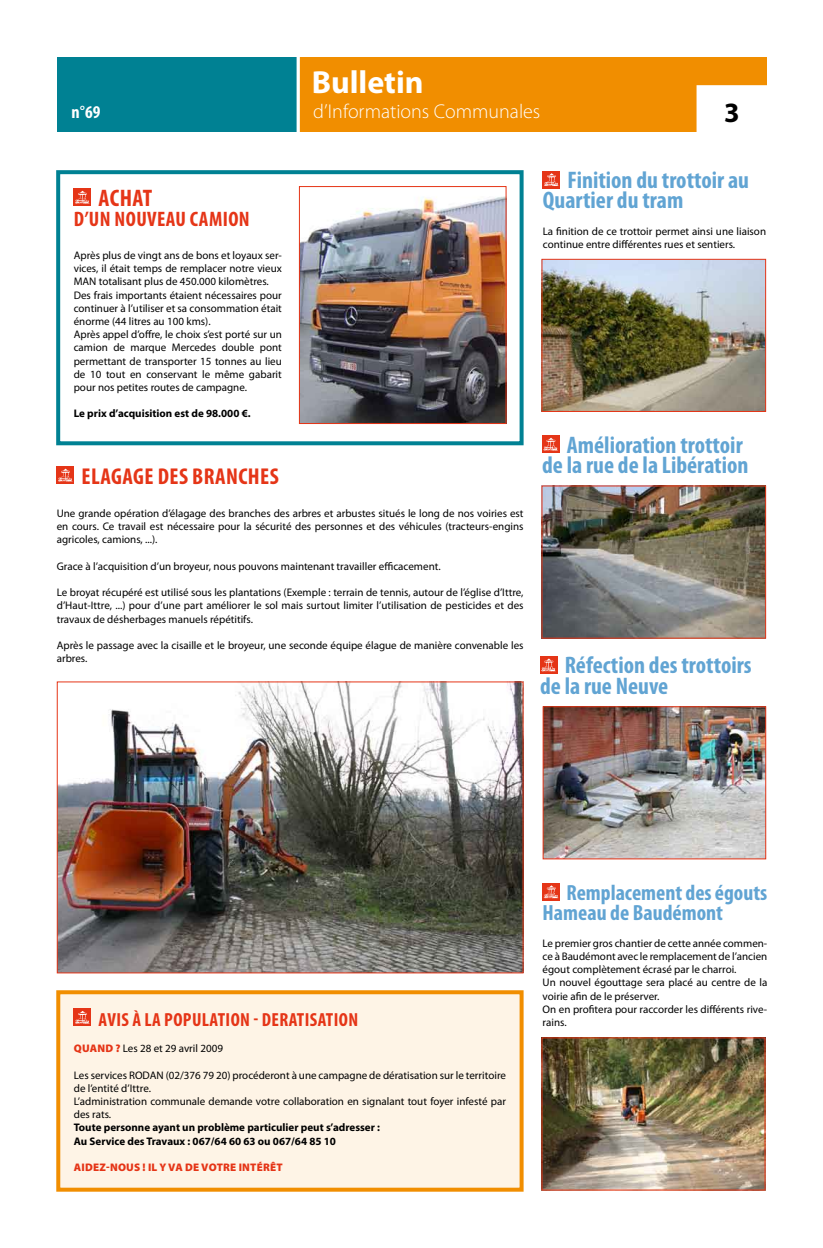
<style>
.page{position:relative;width:823px;height:1248px;background:#fff}
.page>*{position:absolute;margin:0;border:0;box-sizing:border-box;transform-origin:0 0}
.t1{font:700 32px "Myriad Pro";color:#fff}
.t2{font:700 condensed 24px/20px "Myriad Pro";color:#61a4d3}
.t3{font:700 condensed 24px "Myriad Pro";letter-spacing:.015em;color:#e53517}
.t4{font:700 condensed 23px "Myriad Pro";letter-spacing:.02em;color:#e53517}
.t5{font:700 condensed 22px/20px "Myriad Pro";color:#61a4d3}
.t6{font:700 condensed 21px "Myriad Pro";letter-spacing:.02em;color:#e53517}
.t7{font:300 20px "Myriad Pro";color:#fff}
.t8{font:700 condensed 19px "Myriad Pro";letter-spacing:.02em;color:#e53517}
.t9{font:700 condensed 18px "Myriad Pro";color:#fff}
.t10{font:11px/13.2px "Myriad Pro";color:#000}
.t11{font:700 11px/13.2px "Myriad Pro";color:#000}
.t12{font:900 11px "Myriad Pro";letter-spacing:.02em;color:#e53517}
.s1{font-weight:900;color:#e53517}
</style>
<div class="page">
<div style="left:57px;top:57px;width:240px;height:74px;background:#008193"></div>
<div style="left:299px;top:57px;width:466px;height:74px;background:#f18e00"></div>
<svg style="left:296px;top:57px;width:4px;height:75px"></svg>
<div style="left:696px;top:86px;width:76px;height:46px;background:#fff"></div>
<div style="left:696px;top:85px;width:76px;height:47px;border:2px solid #fff"></div>
<div style="left:542px;top:171px;width:17px;height:17px;background:#e53517"></div>
<svg style="left:544px;top:173px;width:14px;height:13px"></svg>
<div style="left:57px;top:466px;width:17px;height:17px;background:#e53517"></div>
<svg style="left:58px;top:468px;width:15px;height:14px"></svg>
<img style="left:543px;top:261px;width:220px;height:149px">
<div style="left:541px;top:259px;width:224px;height:153px;border:1px solid #e53517"></div>
<div style="left:74px;top:189px;width:17px;height:17px;background:#e53517"></div>
<svg style="left:75px;top:191px;width:14px;height:13px"></svg>
<div style="left:56px;top:170px;width:467px;height:275px;border:4px solid #008193"></div>
<svg style="left:542px;top:883px;width:17px;height:17px"></svg>
<svg style="left:543px;top:885px;width:15px;height:13px"></svg>
<img style="left:543px;top:1039px;width:220px;height:149px">
<div style="left:541px;top:1037px;width:224px;height:153px;border:1px solid #e53517"></div>
<div style="left:542px;top:435px;width:17px;height:17px;background:#e53517"></div>
<svg style="left:543px;top:438px;width:14px;height:13px"></svg>
<img style="left:543px;top:487px;width:220px;height:149px">
<div style="left:539px;top:656px;width:17px;height:17px;background:#e53517"></div>
<svg style="left:541px;top:658px;width:14px;height:14px"></svg>
<img style="left:544px;top:708px;width:219px;height:149px">
<div style="left:542px;top:706px;width:223px;height:153px;border:1px solid #e53517"></div>
<img style="left:301px;top:196px;width:203px;height:226px">
<div style="left:299px;top:186px;width:207px;height:238px;border:1px solid #e53517"></div>
<img style="left:59px;top:683px;width:462px;height:288px">
<div style="left:57px;top:681px;width:466px;height:292px;border:1px solid #e53517"></div>
<div style="left:58px;top:992px;width:463px;height:197px;background:#fef4e6"></div>
<div style="left:74px;top:1008px;width:17px;height:17px;background:#e53517"></div>
<svg style="left:75px;top:1011px;width:15px;height:13px"></svg>
<div style="left:56px;top:990px;width:467px;height:201px;border:4px solid #f18e00"></div>
<h3 class="t9" style="left:72px;top:101px;width:30px">n°69</h3>
<h2 class="t3" style="left:99px;top:183px;width:55px">Achat</h2>
<h3 class="t6" style="left:74px;top:205px;width:175px">d’un nouveau camion</h3>
<p class="t10" style="left:74px;top:248px;width:209px">Après plus de vingt ans de bons et loyaux ser&shy;vices, il était temps de remplacer notre vieux MAN totalisant plus de 450.000 kilomètres.<br>Des frais importants étaient nécessaires pour continuer à l’utiliser et sa consommation était énorme (44 litres au 100 kms).<br>Après appel d’offre, le choix s’est porté sur un camion de marque Mercedes double pont permettant de transporter 15 tonnes au lieu de 10 tout en conservant le même gabarit pour nos petites routes de campagne.</p>
<p class="t11" style="left:74px;top:407px;width:178px">Le prix d’acquisition est de 98.000 €.</p>
<h1 class="t1" style="left:311px;top:61px;width:113px">Bulletin</h1>
<h3 class="t7" style="left:313px;top:99px;width:228px">d’Informations Communales</h3>
<h2 class="t2" style="left:542px;top:170px;width:208px;text-indent:25px">Finition du trottoir au<br>Quartier du tram</h2>
<p class="t10" style="left:542px;top:224px;width:225px">La finition de ce trottoir permet ainsi une liaison continue entre différentes rues et sentiers.</p>
<h3 class="t4" style="left:82px;top:461px;width:123px">Elagage des branc</h3>
<h3 class="t4" style="left:248px;top:461px;width:32px">hes</h3>
<p class="t10" style="left:57px;top:506px;width:468px;text-align:justify">Une grande opération d’élagage des branches des arbres et arbustes situés le long de nos voiries est en cours. Ce travail est nécessaire pour la sécurité des personnes et des véhicules (tracteurs-engins agricoles, camions, ...).</p>
<p class="t10" style="left:57px;top:559px;width:385px">Grace à l’acquisition d’un broyeur, nous pouvons maintenant travailler efficacement.</p>
<p class="t10" style="left:57px;top:585px;width:468px;text-align:justify">Le broyat récupéré est utilisé sous les plantations (Exemple : terrain de tennis, autour de l’église d’Ittre, d’Haut-Ittre, ...) pour d’une part améliorer le sol mais surtout limiter l’utilisation de pesticides et des travaux de désherbages manuels répétitifs.</p>
<p class="t10" style="left:57px;top:638px;width:468px">Après le passage avec la cisaille et le broyeur, une seconde équipe élague de manière convenable les arbres.</p>
<h2 class="t2" style="left:542px;top:434px;width:208px;text-align:right">Amélioration trottoir<br>de la rue de la Libération</h2>
<h2 class="t2" style="left:539px;top:655px;width:213px;text-indent:25px">Réfection des trottoirs de la rue Neuve</h2>
<h3 class="t8" style="left:99px;top:1007px;width:173px">Avis à la population - Dera</h3>
<h3 class="t8" style="left:297px;top:1007px;width:60px">tisation</h3>
<p class="t10" style="left:74px;top:1041px;width:150px"><span class="s1">QUAND ?</span> Les 28 et 29 avril 2009</p>
<p class="t10" style="left:74px;top:1067px;width:433px">Les services RODAN (02/376 79 20) procéderont à une campagne de dératisation sur le territoire de l’entité d’Ittre.<br>L’administration communale demande votre collaboration en signalant tout foyer infesté par des rats.</p>
<p class="t11" style="left:74px;top:1120px;width:307px">Toute personne ayant un problème particulier peut s’adresser :<br>Au Service des Travaux : 067/64 60 63 ou 067/64 85 10</p>
<p class="t12" style="left:74px;top:1159px;width:210px">AIDEZ-NOUS ! IL Y VA DE VOTRE INTÉRÊT</p>
<h3 class="t5" style="left:542px;top:882px;width:226px;text-indent:24px">Remplacement des égouts<br>Hameau de Baudémont</h3>
<p class="t10" style="left:542px;top:936px;width:226px">Le premier gros chantier de cette année commen&shy;ce à Baudémont avec le remplacement de l’ancien égout complètement écrasé par le charroi.<br>Un nouvel égouttage sera placé au centre de la voirie afin de le préserver.<br>On en profitera pour raccorder les différents rive&shy;rains.</p>
</div>
